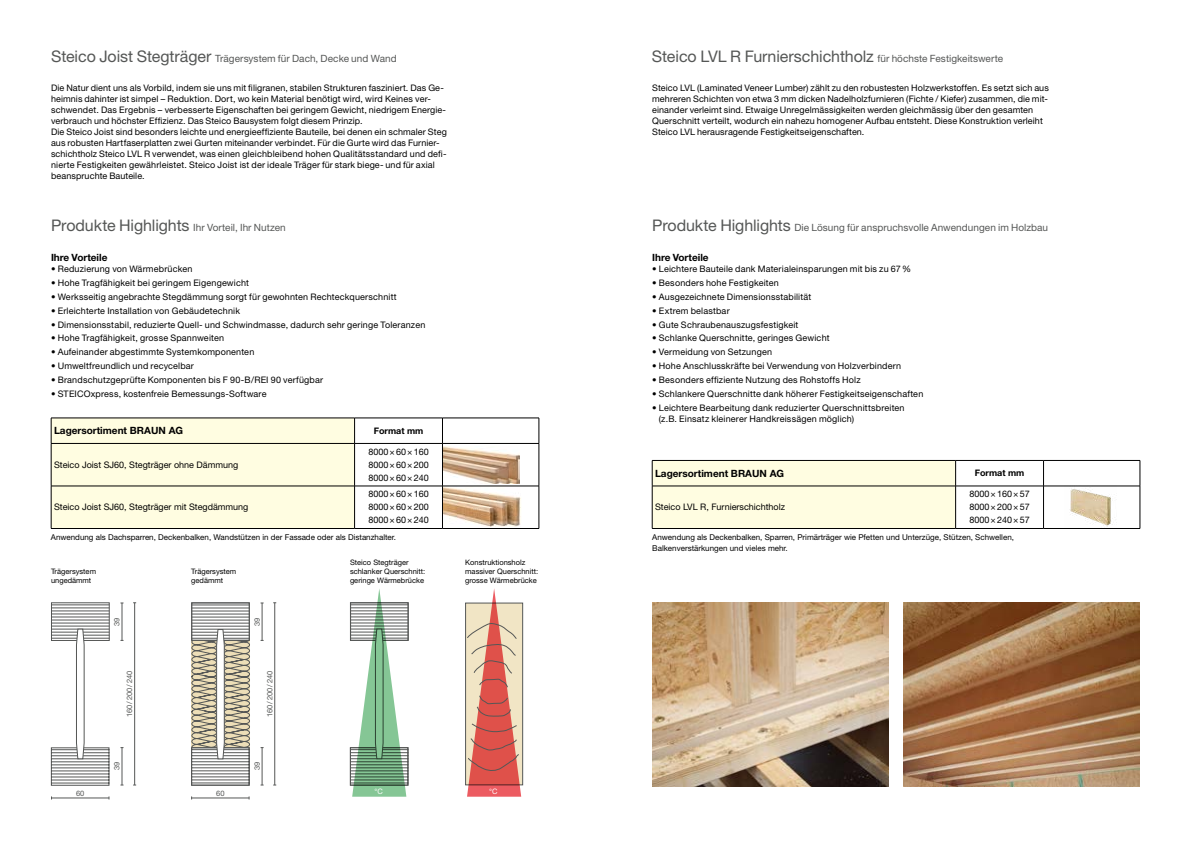
<style>
.page{position:relative;width:1191px;height:842px;background:#fff}
.page>*{position:absolute;margin:0;border:0;box-sizing:border-box;transform-origin:0 0}
.t1{font:16px "Helvetica Neue LT Pro";letter-spacing:-.005em;color:#555756}
.t2{font:10px "Helvetica Neue LT Pro";letter-spacing:.005em;color:#555756}
.t3{font:700 10px "Helvetica Neue LT Pro";color:#000}
.t4{font:9px/11px "Helvetica Neue LT Pro";letter-spacing:.015em;color:#000}
.t5{font:700 9px "Helvetica Neue LT Pro";color:#000}
.t6{font:8px/10.5px "Helvetica Neue LT Pro";color:#000}
.t7{font:7.5px/9px "Helvetica Neue LT Pro";color:#000}
.t8{font:7.5px "Helvetica Neue LT Pro";color:#555756}
.t9{font:7.5px "Helvetica Neue LT Pro";color:#fff}
.s1{font-size:16px}
.s2{font-size:10px}
</style>
<div class="page">
<img style="left:443px;top:485px;width:87px;height:42px">
<img style="left:443px;top:446px;width:76px;height:38px">
<hr style="left:354px;top:418px;width:88px;height:1px;background:#000">
<div style="left:51px;top:418px;width:304px;height:110px;background:#fffde1"></div>
<hr style="left:442px;top:418px;width:97px;height:1px;background:#000">
<svg style="left:442px;top:419px;width:1px;height:24px"></svg>
<svg style="left:539px;top:418px;width:1px;height:25px"></svg>
<hr style="left:51px;top:443px;width:303px;height:1px;background:#000">
<hr style="left:51px;top:444px;width:1px;height:42px;background:#000">
<hr style="left:354px;top:443px;width:88px;height:1px;background:#000">
<hr style="left:354px;top:444px;width:1px;height:42px;background:#000">
<hr style="left:442px;top:443px;width:97px;height:1px;background:#000">
<hr style="left:442px;top:444px;width:1px;height:42px;background:#000">
<hr style="left:539px;top:444px;width:1px;height:42px;background:#000">
<hr style="left:51px;top:486px;width:303px;height:1px;background:#000">
<hr style="left:51px;top:486px;width:1px;height:42px;background:#000">
<hr style="left:354px;top:486px;width:88px;height:1px;background:#000">
<hr style="left:354px;top:486px;width:1px;height:42px;background:#000">
<hr style="left:442px;top:486px;width:97px;height:1px;background:#000">
<hr style="left:442px;top:486px;width:1px;height:42px;background:#000">
<hr style="left:539px;top:486px;width:1px;height:42px;background:#000">
<hr style="left:51px;top:528px;width:303px;height:1px;background:#000">
<hr style="left:354px;top:528px;width:88px;height:1px;background:#000">
<hr style="left:442px;top:528px;width:97px;height:1px;background:#000">
<div style="left:191px;top:602px;width:59px;height:39px;border:1px solid #555756"></div>
<svg style="left:191px;top:604px;width:59px;height:182px"></svg>
<div style="left:51px;top:602px;width:59px;height:39px;border:1px solid #555756"></div>
<svg style="left:51px;top:604px;width:59px;height:182px"></svg>
<hr style="left:122px;top:603px;width:1px;height:37px;background:#555756">
<hr style="left:122px;top:748px;width:1px;height:37px;background:#555756">
<hr style="left:51px;top:798px;width:58px;height:1px;background:#555756">
<hr style="left:134px;top:603px;width:1px;height:182px;background:#555756">
<hr style="left:262px;top:603px;width:1px;height:37px;background:#555756">
<hr style="left:262px;top:748px;width:1px;height:37px;background:#555756">
<hr style="left:192px;top:798px;width:57px;height:1px;background:#555756">
<hr style="left:274px;top:603px;width:1px;height:182px;background:#555756">
<svg style="left:350px;top:589px;width:59px;height:208px"></svg>
<hr style="left:955px;top:460px;width:88px;height:1px;background:#000">
<div style="left:652px;top:460px;width:304px;height:68px;background:#fffde1"></div>
<hr style="left:1043px;top:460px;width:97px;height:1px;background:#000">
<svg style="left:1043px;top:461px;width:1px;height:25px"></svg>
<svg style="left:1139px;top:461px;width:1px;height:25px"></svg>
<hr style="left:652px;top:486px;width:303px;height:1px;background:#000">
<hr style="left:652px;top:486px;width:1px;height:42px;background:#000">
<hr style="left:955px;top:486px;width:88px;height:1px;background:#000">
<hr style="left:955px;top:486px;width:1px;height:42px;background:#000">
<hr style="left:1043px;top:486px;width:97px;height:1px;background:#000">
<hr style="left:1043px;top:486px;width:1px;height:42px;background:#000">
<hr style="left:1139px;top:486px;width:1px;height:42px;background:#000">
<hr style="left:652px;top:528px;width:303px;height:1px;background:#000">
<hr style="left:955px;top:528px;width:88px;height:1px;background:#000">
<hr style="left:1043px;top:528px;width:97px;height:1px;background:#000">
<img style="left:1064px;top:485px;width:52px;height:42px">
<svg style="left:465px;top:603px;width:58px;height:182px"></svg>
<svg style="left:466px;top:588px;width:55px;height:209px;background:#e29b8b"></svg>
<img style="left:652px;top:602px;width:237px;height:184px">
<img style="left:903px;top:602px;width:236px;height:184px">
<p class="t2" style="left:51px;top:53px;width:347px"><span class="s1">Steico Joist Stegträger</span> Trägersystem für Dach, Decke und Wand</p>
<h1 class="t1" style="left:652px;top:47px;width:353px">Steico LVL R Furnierschichtholz <span class="s2">für höchste Festigkeitswerte</span></h1>
<p class="t4" style="left:51px;top:83px;width:397px">Die Natur dient uns als Vorbild, indem sie uns mit filigranen, stabilen Strukturen fasziniert. Das Ge&shy;heimnis dahinter ist simpel – Reduktion. Dort, wo kein Material benötigt wird, wird Keines ver&shy;schwendet. Das Ergebnis – verbesserte Eigenschaften bei geringem Gewicht, niedrigem Energie&shy;verbrauch und höchster Effizienz. Das Steico Bausystem folgt diesem Prinzip.<br>Die Steico Joist sind besonders leichte und energieeffiziente Bauteile, bei denen ein schmaler Steg aus robusten Hartfaserplatten zwei Gurten miteinander verbindet. Für die Gurte wird das Furnier&shy;schichtholz Steico LVL R verwendet, was einen gleichbleibend hohen Qualitätsstandard und defi&shy;nierte Festigkeiten gewährleistet. Steico Joist ist der ideale Träger für stark biege- und für axial beanspruchte Bauteile.</p>
<p class="t4" style="left:652px;top:83px;width:398px">Steico LVL (Laminated Veneer Lumber) zählt zu den robustesten Holzwerkstoffen. Es setzt sich aus mehreren Schichten von etwa 3 mm dicken Nadelholzfurnieren (Fichte / Kiefer) zusammen, die mit&shy;einander verleimt sind. Etwaige Unregelmässigkeiten werden gleichmässig über den gesamten Querschnitt verteilt, wodurch ein nahezu homogener Aufbau entsteht. Diese Konstruktion verleiht Steico LVL herausragende Festigkeitseigenschaften.</p>
<p class="t2" style="left:51px;top:221px;width:236px"><span class="s1">Produkte Highlights</span> Ihr Vorteil, Ihr Nutzen</p>
<p class="t3" style="left:51px;top:251px;width:58px">Ihre Vorteile</p>
<p class="t4" style="left:51px;top:263px;width:143px">• Reduzierung von Wärmebrücken</p>
<p class="t4" style="left:51px;top:277px;width:200px">• Hohe Tragfähigkeit bei geringem Eigengewicht</p>
<p class="t4" style="left:51px;top:291px;width:347px">• Werksseitig angebrachte Stegdämmung sorgt für gewohnten Rechteckquerschnitt</p>
<p class="t4" style="left:51px;top:305px;width:190px">• Erleichterte Installation von Gebäudetechnik</p>
<p class="t4" style="left:51px;top:319px;width:376px">• Dimensionsstabil, reduzierte Quell- und Schwindmasse, dadurch sehr geringe Toleranzen</p>
<p class="t4" style="left:51px;top:332px;width:175px">• Hohe Tragfähigkeit, grosse Spannweiten</p>
<p class="t4" style="left:51px;top:346px;width:205px">• Aufeinander abgestimmte Systemkomponenten</p>
<p class="t4" style="left:51px;top:360px;width:144px">• Umweltfreundlich und recycelbar</p>
<p class="t4" style="left:51px;top:374px;width:274px">• Brandschutzgeprüfte Komponenten bis F 90-B/REI 90 verfügbar</p>
<p class="t4" style="left:51px;top:388px;width:217px">• STEICOxpress, kostenfreie Bemessungs-Software</p>
<p class="t3" style="left:54px;top:424px;width:131px">Lagersortiment BRAUN AG</p>
<p class="t5" style="left:374px;top:425px;width:51px">Format mm</p>
<p class="t4" style="left:54px;top:459px;width:186px">Steico Joist SJ60, Stegträger ohne Dämmung</p>
<p class="t4" style="left:368px;top:445px;width:62px;line-height:13px;text-align:justify">8000×60×160<br>8000×60×200<br>8000×60×240</p>
<p class="t4" style="left:54px;top:501px;width:196px">Steico Joist SJ60, Stegträger mit Stegdämmung</p>
<p class="t4" style="left:368px;top:487px;width:62px;line-height:13px;text-align:justify">8000×60×160<br>8000×60×200<br>8000×60×240</p>
<p class="t6" style="left:51px;top:532px;width:347px">Anwendung als Dachsparren, Deckenbalken, Wandstützen in der Fassade oder als Distanzhalter.</p>
<p class="t7" style="left:51px;top:567px;width:47px">Trägersystem ungedämmt</p>
<p class="t7" style="left:350px;top:557px;width:77px">Steico Stegträger schlanker Querschnitt: geringe Wärmebrücke</p>
<p class="t7" style="left:465px;top:557px;width:74px">Konstruktionsholz massiver Querschnitt: grosse Wärmebrücke</p>
<p class="t7" style="left:191px;top:567px;width:47px">Trägersystem gedämmt</p>
<p class="t8" style="left:76px;top:788px;width:10px">60</p>
<p class="t8" style="left:112px;top:626px;width:10px;rotate:-90deg">39</p>
<p class="t8" style="left:125px;top:717px;width:48px;rotate:-90deg">160/200/240</p>
<p class="t8" style="left:112px;top:770px;width:10px;rotate:-90deg">39</p>
<p class="t8" style="left:216px;top:788px;width:10px">60</p>
<p class="t8" style="left:252px;top:626px;width:10px;rotate:-90deg">39</p>
<p class="t8" style="left:265px;top:717px;width:48px;rotate:-90deg">160/200/240</p>
<p class="t8" style="left:252px;top:770px;width:10px;rotate:-90deg">39</p>
<p class="t9" style="left:374px;top:787px;width:10px">°C</p>
<p class="t9" style="left:489px;top:787px;width:10px">°C</p>
<p class="t2" style="left:652px;top:221px;width:397px"><span class="s1">Produkte Highlights</span> Die Lösung für anspruchsvolle Anwendungen im Holzbau</p>
<p class="t3" style="left:652px;top:251px;width:58px">Ihre Vorteile</p>
<p class="t4" style="left:652px;top:263px;width:260px">• Leichtere Bauteile dank Materialeinsparungen mit bis zu 67%</p>
<p class="t4" style="left:652px;top:277px;width:128px">• Besonders hohe Festigkeiten</p>
<p class="t4" style="left:652px;top:291px;width:161px">• Ausgezeichnete Dimensionsstabilität</p>
<p class="t4" style="left:652px;top:305px;width:79px">• Extrem belastbar</p>
<p class="t4" style="left:652px;top:319px;width:148px">• Gute Schraubenauszugsfestigkeit</p>
<p class="t4" style="left:652px;top:332px;width:179px">• Schlanke Querschnitte, geringes Gewicht</p>
<p class="t4" style="left:652px;top:346px;width:121px">• Vermeidung von Setzungen</p>
<p class="t4" style="left:652px;top:360px;width:250px">• Hohe Anschlusskräfte bei Verwendung von Holzverbindern</p>
<p class="t4" style="left:652px;top:374px;width:210px">• Besonders effiziente Nutzung des Rohstoffs Holz</p>
<p class="t4" style="left:652px;top:388px;width:273px">• Schlankere Querschnitte dank höherer Festigkeitseigenschaften</p>
<p class="t4" style="left:659px;top:402px;width:247px;text-indent:-7px">• Leichtere Bearbeitung dank reduzierter Querschnittsbreiten (z.B. Einsatz kleinerer Handkreissägen möglich)</p>
<p class="t3" style="left:655px;top:467px;width:131px">Lagersortiment BRAUN AG</p>
<p class="t5" style="left:974px;top:467px;width:51px">Format mm</p>
<p class="t4" style="left:655px;top:501px;width:132px">Steico LVL R, Furnierschichtholz</p>
<p class="t4" style="left:969px;top:487px;width:62px;line-height:13px;text-align:justify">8000×160×57<br>8000×200×57<br>8000×240×57</p>
<p class="t6" style="left:652px;top:532px;width:363px">Anwendung als Deckenbalken, Sparren, Primärträger wie Pfetten und Unterzüge, Stützen, Schwellen,<br>Balkenverstärkungen und vieles mehr.</p>
</div>
